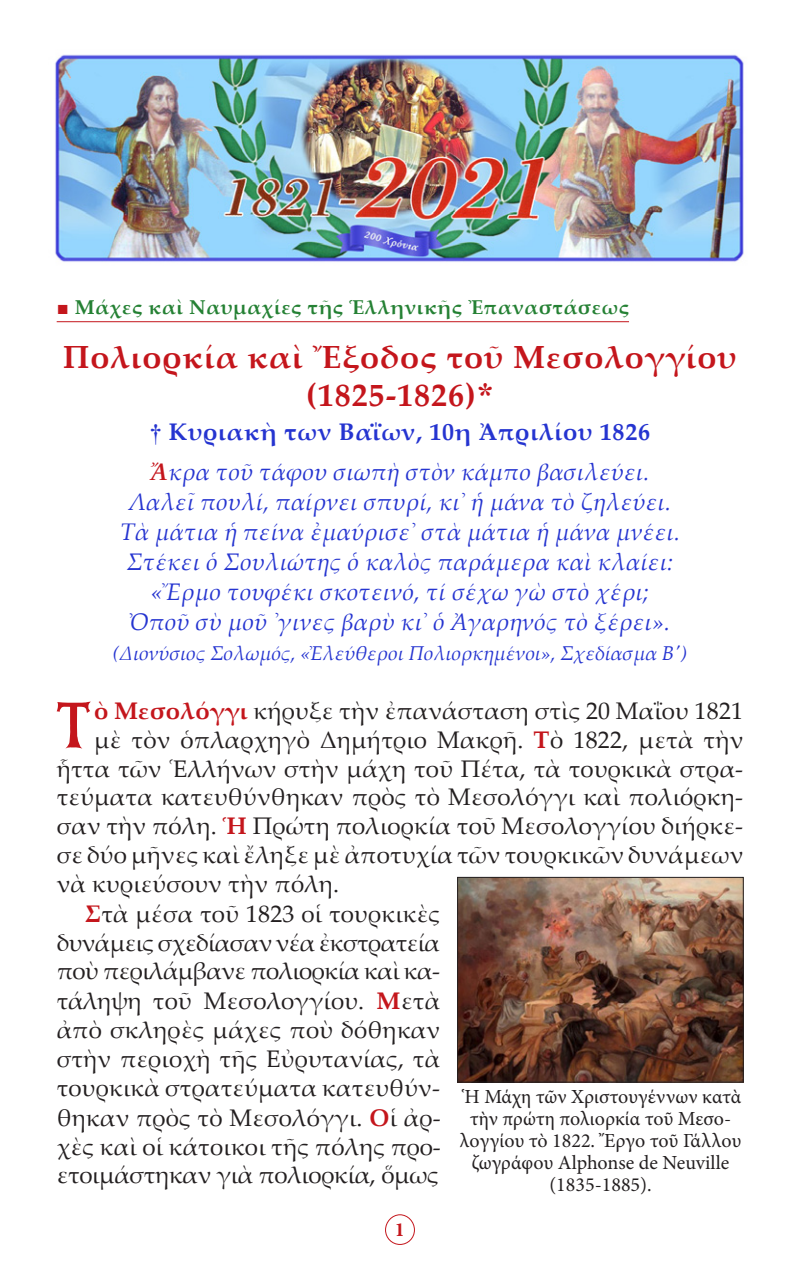
<style>
.page{position:relative;width:800px;height:1270px;background:#fff}
.page>*{position:absolute;margin:0;border:0;box-sizing:border-box;transform-origin:0 0}
.t1{font:65px "BYZIMAK";color:#c4161c}
.t2{font:700 32px/38.4px "Palatino Linotype";letter-spacing:.03em;color:#c4161c;text-align:center}
.t3{font:24px/29.2px "Palatino Linotype";letter-spacing:.01em;color:#231f20;text-align:justify}
.t4{font:italic 24px "Palatino Linotype";color:#2534d0}
.t5{font:24px/28.8px "Palatino Linotype";letter-spacing:-.02em;color:#231f20;text-align:right}
.t6{font:700 24px "Palatino Linotype";letter-spacing:.03em;color:#2534d0}
.t7{font:20px/22px "Minion Pro";color:#231f20;text-align:center}
.t8{font:italic 20px "Palatino Linotype";letter-spacing:-.01em;color:#2534d0}
.t9{font:700 20px "Palatino Linotype";letter-spacing:.03em;color:#258134}
.t10{font:700 20px "Minion Pro";color:#c4161c}
.s1{font-family:"Times New Roman";font-weight:400;color:#c4161c}
.s2{font-family:"CTOS New Times Bold Test 1";font-weight:400;font-size:34px}
.s3{font-family:"CTOS New Times Bold Test 1";font-weight:400}
.s4{font-weight:700;color:#c4161c}
</style>
<div class="page">
<div style="left:385px;top:1214px;width:30px;height:31px;border:1px solid #c4161c;border-radius:50%"></div>
<hr style="left:57px;top:321px;width:572px;height:1px;background:#c4161c">
<img style="left:55px;top:54px;width:689px;height:208px">
<img style="left:459px;top:879px;width:283px;height:202px">
<div style="left:457px;top:877px;width:287px;height:206px;border:1px solid #231f20"></div>
<p class="t9" style="left:57px;top:293px;width:574px"><span class="s1">■</span> Μάχες καὶ Ναυμαχίες τῆς Ἑλληνικῆς Ἐπαναστάσεως</p>
<p class="t2" style="left:63px;top:336px;width:675px">Πολιορκία καὶ Ἔξοδος τοῦ Μεσολογγίου (1825-1826)<span class="s2">*</span></p>
<p class="t6" style="left:150px;top:415px;width:502px"><span class="s3">†</span> Κυριακὴ των Βαΐων, 10η Ἀπριλίου 1826</p>
<p class="t4" style="left:151px;top:455px;width:500px"><span class="s4">Ἄ</span>κρα τοῦ τάφου σιωπὴ στὸν κάμπο βασιλεύει.</p>
<p class="t4" style="left:129px;top:485px;width:543px">Λαλεῖ πουλί, παίρνει σπυρί, κι᾿ ἡ μάνα τὸ ζηλεύει.</p>
<p class="t4" style="left:120px;top:515px;width:562px">Τὰ μάτια ἡ πείνα ἐμαύρισε᾿ στὰ μάτια ἡ μάνα μνέει.</p>
<p class="t4" style="left:127px;top:545px;width:548px">Στέκει ὁ Σουλιώτης ὁ καλὸς παράμερα καὶ κλαίει:</p>
<p class="t4" style="left:151px;top:575px;width:500px">«Ἔρμο τουφέκι σκοτεινό, τί σέχω γὼ στὸ χέρι;</p>
<p class="t4" style="left:130px;top:605px;width:542px">Ὀποῦ σὺ μοῦ ᾿γινες βαρὺ κι᾿ ὁ Ἀγαρηνός τὸ ξέρει».</p>
<p class="t8" style="left:113px;top:639px;width:576px">(Διονύσιος Σολωμός, «Ἐλεύθεροι Πολιορκημένοι», Σχεδίασμα Β')</p>
<p class="t1" style="left:55px;top:686px;width:40px">Τ</p>
<p class="t3" style="left:94px;top:695px;width:651px"><span class="s4">ὸ Μεσολόγγι</span> κήρυξε τὴν ἐπανάσταση στὶς 20 Μαΐου 1821</p>
<p class="t3" style="left:94px;top:724px;width:651px">μὲ τὸν ὁπλαρχηγὸ Δημήτριο Μακρῆ. <span class="s4">Τ</span>ὸ 1822, μετὰ τὴν</p>
<p class="t3" style="left:57px;top:753px;width:688px">ἧττα τῶν Ἑλλήνων στὴν μάχη τοῦ Πέτα, τὰ τουρκικὰ στρα-</p>
<p class="t3" style="left:57px;top:782px;width:688px">τεύματα κατευθύνθηκαν πρὸς τὸ Μεσολόγγι καὶ πολιόρκη-</p>
<p class="t3" style="left:57px;top:810px;width:688px">σαν τὴν πόλη. <span class="s4">Ἡ</span> Πρώτη πολιορκία τοῦ Μεσολογγίου διήρκε-</p>
<p class="t3" style="left:57px;top:839px;width:688px">σε δύο μῆνες καὶ ἔληξε μὲ ἀποτυχία τῶν τουρκικῶν δυνάμεων</p>
<p class="t3" style="left:57px;top:868px;width:284px">νὰ κυριεύσουν τὴν πόλη.</p>
<p class="t5" style="left:57px;top:898px;width:385px"><span class="s4">Σ</span>τὰ μέσα τοῦ 1823 οἱ τουρκικὲς δυνάμεις σχεδίασαν νέα ἐκστρατεία</p>
<p class="t3" style="left:57px;top:956px;width:386px">ποὺ περιλάμβανε πολιορκία καὶ κα&shy;τάληψη τοῦ Μεσολογγίου. <span class="s4">Μ</span>ετὰ ἀπὸ σκληρὲς μάχες ποὺ δόθηκαν στὴν περιοχὴ τῆς Εὐρυτανίας, τὰ τουρκικὰ στρατεύματα κατευθύν&shy;θηκαν πρὸς τὸ Μεσολόγγι. <span class="s4">Ο</span>ἱ ἀρ&shy;χὲς καὶ οἱ κάτοικοι τῆς πόλης προ&shy;ετοιμάστηκαν γιὰ πολιορκία, ὅμως</p>
<p class="t7" style="left:460px;top:1086px;width:283px">Ἡ Μάχη τῶν Χριστουγέννων κατὰ τὴν πρώτη πολιορκία τοῦ Μεσο&shy;λογγίου τὸ 1822. Ἔργο τοῦ Γάλλου ζωγράφου Alphonse de Neuville (1835-1885).</p>
<p class="t10" style="left:395px;top:1216px;width:11px">1</p>
</div>
